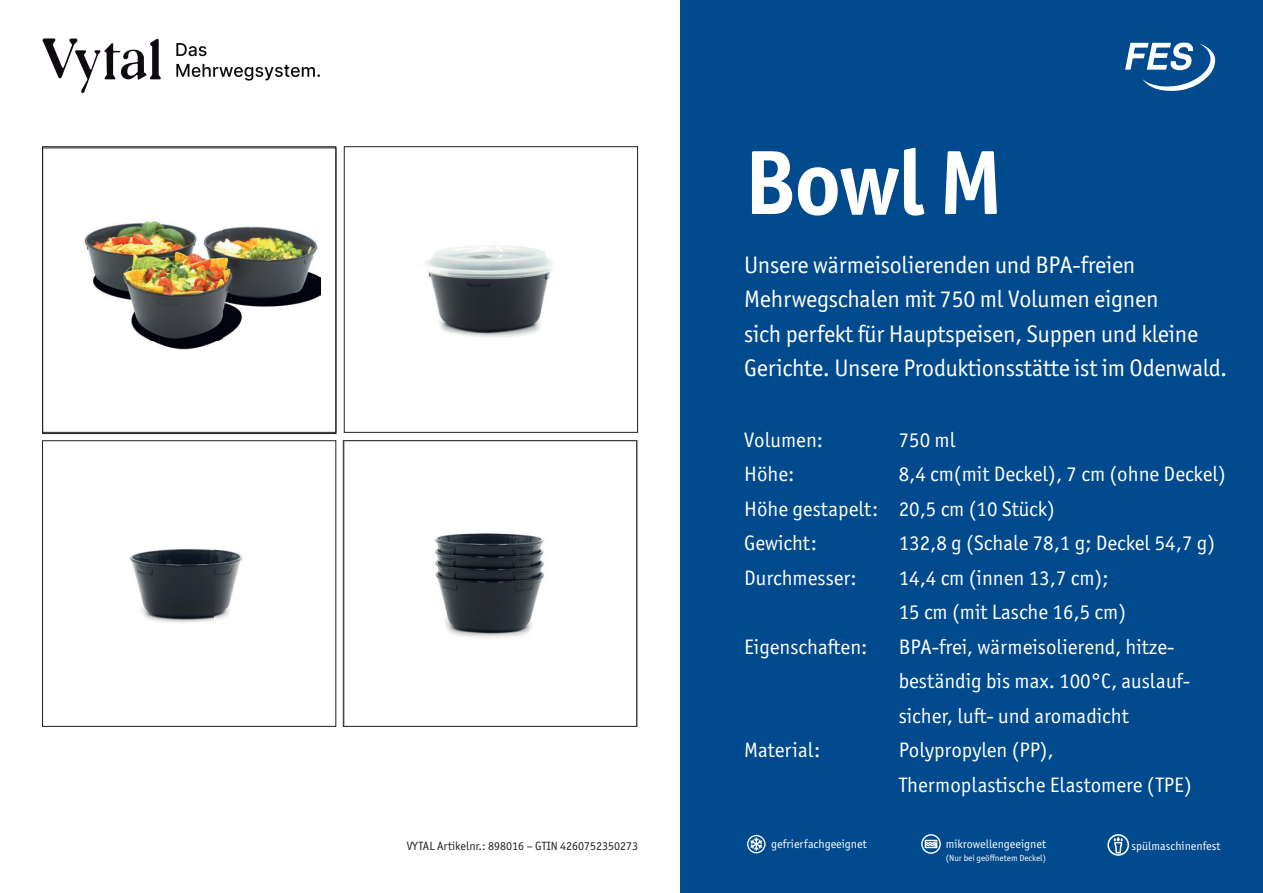
<style>
.page{position:relative;width:1263px;height:893px;background:#fff}
.page>*{position:absolute;margin:0;border:0;box-sizing:border-box;transform-origin:0 0}
.t1{font:700 91.5px "Officina Sans ITC Pro";color:#fff}
.t2{font:24px/34.5px "Officina Sans ITC Pro";letter-spacing:-.01em;color:#fff}
.t3{font:21px/34.5px "Officina Sans ITC Pro";color:#fff}
.t4{font:12px "Officina Sans ITC Pro";color:#fff}
.t5{font:12px "Officina Sans ITC Pro";color:#231f20}
.t6{font:9px "Officina Sans ITC Pro";color:#fff}
</style>
<div class="page">
<div style="left:680px;top:0;width:583px;height:893px;background:#004a8d"></div>
<svg style="left:1125px;top:42px;width:90px;height:49px"></svg>
<svg style="left:176px;top:43px;width:31px;height:13px"></svg>
<svg style="left:176px;top:64px;width:144px;height:17px"></svg>
<svg style="left:43px;top:38px;width:118px;height:55px"></svg>
<img style="left:129px;top:548px;width:114px;height:75px">
<img style="left:425px;top:245px;width:129px;height:93px">
<div style="left:344px;top:147px;width:294px;height:285px;border:1px solid #231f20"></div>
<img style="left:347px;top:533px;width:286px;height:194px">
<div style="left:343px;top:441px;width:294px;height:285px;border:1px solid #231f20"></div>
<svg style="left:747px;top:835px;width:18px;height:18px"></svg>
<svg style="left:921px;top:834px;width:20px;height:20px"></svg>
<svg style="left:1107px;top:834px;width:22px;height:22px"></svg>
<img style="left:84px;top:221px;width:236px;height:129px">
<div style="left:43px;top:148px;width:293px;height:286px;border:1px solid #231f20"></div>
<p class="t5" style="left:407px;top:839px;width:233px">VYTAL Artikelnr.: 898016 – GTIN 4260752350273</p>
<h1 class="t1" style="left:744px;top:126px;width:260px">Bowl M</h1>
<p class="t2" style="left:744px;top:247px;width:485px">Unsere wärmeisolierenden und BPA-freien Mehrwegschalen mit 750 ml Volumen eignen<br>sich perfekt für Hauptspeisen, Suppen und kleine Gerichte. Unsere Produktionsstätte ist im Odenwald.</p>
<p class="t3" style="left:744px;top:422px;width:80px">Volumen:</p>
<p class="t3" style="left:899px;top:422px;width:58px">750 ml</p>
<p class="t3" style="left:744px;top:457px;width:52px">Höhe:</p>
<p class="t3" style="left:744px;top:457px;width:483px;text-indent:154px">8,4 cm(mit Deckel), 7 cm (ohne Deckel)<br>Höhe gestapelt: 20,5 cm (10 Stück)<br>Gewicht:</p>
<p class="t3" style="left:899px;top:526px;width:318px">132,8 g (Schale 78,1 g; Deckel 54,7 g)</p>
<p class="t3" style="left:744px;top:560px;width:114px">Durchmesser:</p>
<p class="t3" style="left:899px;top:560px;width:229px">14,4 cm (innen 13,7 cm);<br>15 cm (mit Lasche 16,5 cm)</p>
<p class="t3" style="left:744px;top:629px;width:125px">Eigenschaften:</p>
<p class="t3" style="left:899px;top:629px;width:293px">BPA-frei, wärmeisolierend, hitze&shy;beständig bis max. 100°C, auslauf&shy;sicher, luft- und aromadicht</p>
<p class="t3" style="left:744px;top:733px;width:78px">Material:</p>
<p class="t3" style="left:899px;top:733px;width:295px">Polypropylen (PP),<br>Thermoplastische Elastomere (TPE)</p>
<p class="t4" style="left:771px;top:837px;width:97px">gefrierfachgeeignet</p>
<p class="t4" style="left:946px;top:837px;width:102px">mikrowellengeeignet</p>
<p class="t6" style="left:946px;top:853px;width:102px">(Nur bei geöffnetem Deckel)</p>
<p class="t4" style="left:1131px;top:839px;width:90px">spülmaschinenfest</p>
</div>
